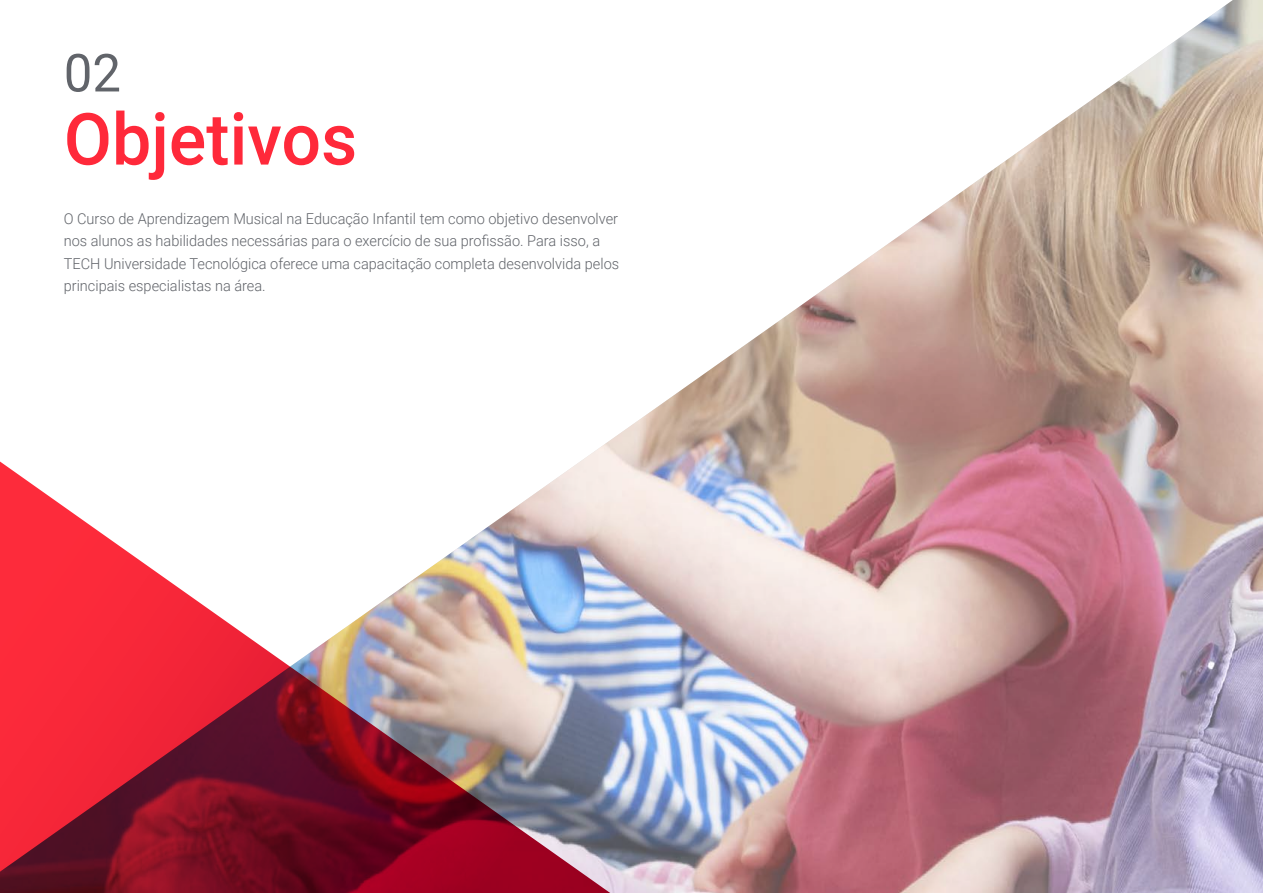
<style>
.page{position:relative;width:1263px;height:893px;background:#fff}
.page>*{position:absolute;margin:0;border:0;box-sizing:border-box;transform-origin:0 0}
.t1{font:500 72px "Roboto";color:#ff293a}
.t2{font:52.5px "Roboto";color:#61646a}
.t3{font:300 15px/22.5px "Roboto";color:#61646a}
</style>
<div class="page">
<img style="left:602px;top:0;width:661px;height:893px">
<img style="left:0;top:446px;width:640px;height:447px">
<h2 class="t2" style="left:64px;top:36px;width:59px">02</h2>
<h1 class="t1" style="left:64px;top:89px;width:295px">Objetivos</h1>
<p class="t3" style="left:64px;top:207px;width:557px">O Curso de Aprendizagem Musical na Educação Infantil tem como objetivo desenvolver nos alunos as habilidades necessárias para o exercício de sua profissão. Para isso, a TECH Universidade Tecnológica oferece uma capacitação completa desenvolvida pelos principais especialistas na área.</p>
</div>
